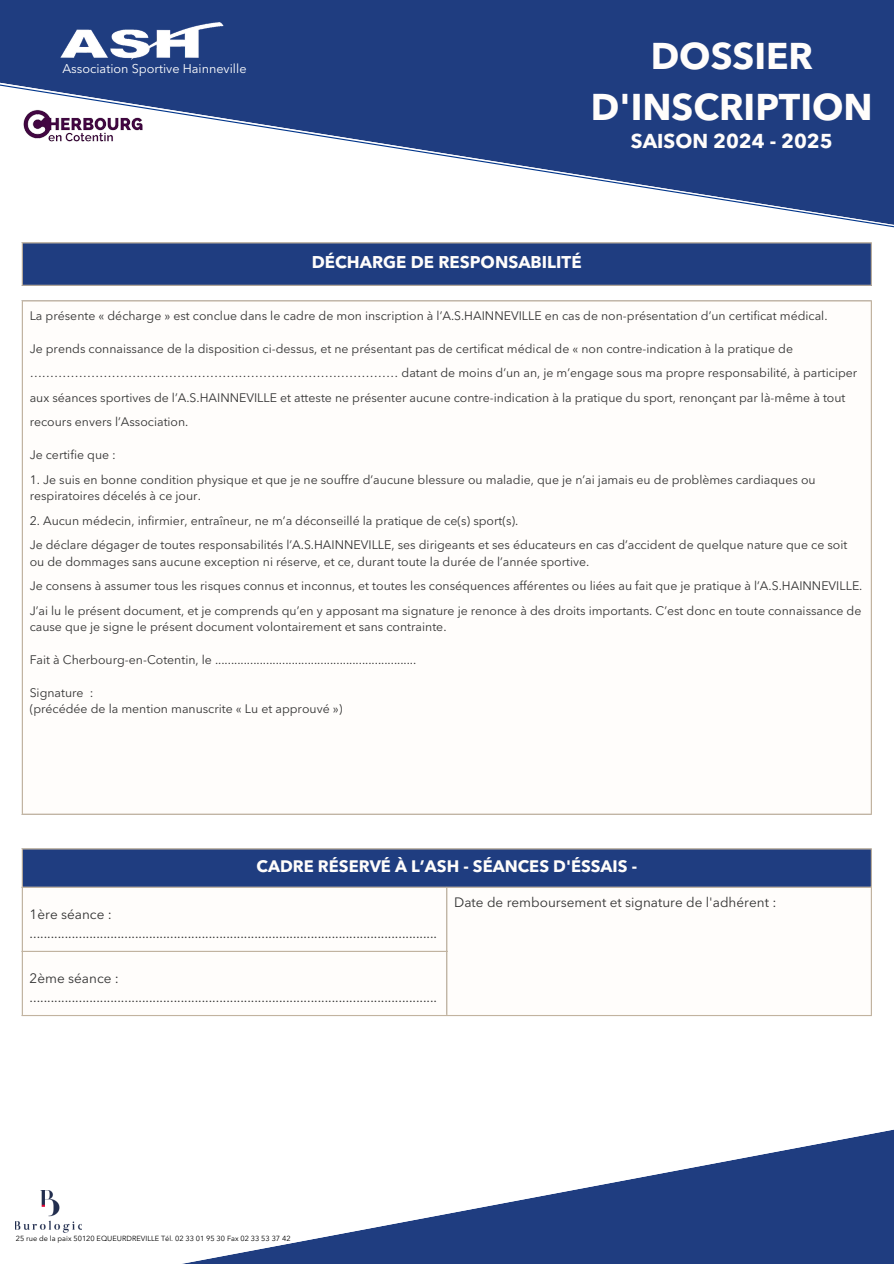
<style>
.page{position:relative;width:894px;height:1264px;background:#fff}
.page>*{position:absolute;margin:0;border:0;box-sizing:border-box;transform-origin:0 0}
.t1{font:700 36.9px/50.7px "Avenir Next LT Pro";color:#fffdfb;text-align:center}
.t2{font:700 19.95px "Avenir Next LT Pro";color:#fffdfb}
.t3{font:700 16.95px "Avenir Next LT Pro";color:#fffdfb}
.t4{font:700 16.5px "Avenir Next LT Pro";color:#fffdfb}
.t5{font:13.5px/18.8px "Avenir Next LT Pro";color:#333}
.t6{font:12.6px "Avenir Next LT Pro";color:#fff}
.t7{font:12.3px "Avenir Next LT Pro";color:#333}
.t8{font:7.35px "Avenir Next LT Pro";color:#000}
</style>
<div class="page">
<div style="left:0;top:0;width:893px;height:81px;background:#1f3d80"></div>
<svg style="left:0;top:81px;width:893px;height:147px"></svg>
<svg style="left:63px;top:1130px;width:830px;height:133px"></svg>
<div style="left:22px;top:243px;width:849px;height:42px;background:#1f3d80"></div>
<hr style="left:22px;top:243px;width:1px;height:42px;background:#c2b39f">
<hr style="left:870px;top:243px;width:1px;height:42px;background:#c2b39f">
<hr style="left:22px;top:242px;width:849px;height:1px;background:#c2b39f">
<hr style="left:22px;top:285px;width:849px;height:1px;background:#c2b39f">
<div style="left:22px;top:301px;width:849px;height:513px;background:#fffdfb"></div>
<hr style="left:22px;top:301px;width:1px;height:512px;background:#c2b39f">
<hr style="left:870px;top:301px;width:1px;height:512px;background:#c2b39f">
<hr style="left:22px;top:300px;width:849px;height:1px;background:#c2b39f">
<hr style="left:22px;top:813px;width:849px;height:1px;background:#c2b39f">
<img style="left:56px;top:19px;width:170px;height:50px">
<div style="left:22px;top:848px;width:849px;height:39px;background:#1f3d80"></div>
<svg style="left:23px;top:887px;width:847px;height:127px"></svg>
<hr style="left:22px;top:849px;width:1px;height:165px;background:#c2b39f">
<hr style="left:446px;top:887px;width:1px;height:127px;background:#c2b39f">
<hr style="left:870px;top:849px;width:1px;height:165px;background:#c2b39f">
<hr style="left:22px;top:848px;width:849px;height:1px;background:#c2b39f">
<hr style="left:22px;top:886px;width:849px;height:1px;background:#c2b39f">
<hr style="left:22px;top:950px;width:425px;height:1px;background:#c2b39f">
<hr style="left:22px;top:1014px;width:849px;height:2px;background:#c2b39f">
<img style="left:22px;top:109px;width:126px;height:40px">
<img style="left:16px;top:1190px;width:65px;height:42px">
<p class="t6" style="left:62px;top:63px;width:186px">Association Sportive Hainneville</p>
<p class="t1" style="left:590px;top:34px;width:283px">DOSSIER<br>D'INSCRIPTION</p>
<p class="t2" style="left:630px;top:133px;width:203px">SAISON 2024 - 2025</p>
<p class="t3" style="left:311px;top:255px;width:271px">DÉCHARGE DE RESPONSABILITÉ</p>
<p class="t7" style="left:30px;top:310px;width:799px">La présente « décharge » est conclue dans le cadre de mon inscription à l’A.S.HAINNEVILLE en cas de non-présentation d’un certificat médical.</p>
<h1 class="t7" style="left:30px;top:343px;width:764px">Je prends connaissance de la disposition ci-dessus, et ne présentant pas de certificat médical de « non contre-indication à la pratique de</h1>
<h2 class="t7" style="left:30px;top:368px;width:828px">……………………………………………………………………………… datant de moins d’un an, je m’engage sous ma propre responsabilité, à participer</h2>
<p class="t7" style="left:30px;top:392px;width:817px">aux séances sportives de l’A.S.HAINNEVILLE et atteste ne présenter aucune contre-indication à la pratique du sport, renonçant par là-même à tout</p>
<p class="t7" style="left:30px;top:417px;width:160px">recours envers l’Association.</p>
<p class="t7" style="left:30px;top:449px;width:88px">Je certifie que :</p>
<p class="t7" style="left:30px;top:474px;width:787px">1. Je suis en bonne condition physique et que je ne souffre d’aucune blessure ou maladie, que je n’ai jamais eu de problèmes cardiaques ou</p>
<p class="t7" style="left:30px;top:490px;width:173px">respiratoires décelés à ce jour.</p>
<p class="t7" style="left:30px;top:515px;width:490px">2. Aucun médecin, infirmier, entraîneur, ne m’a déconseillé la pratique de ce(s) sport(s).</p>
<p class="t7" style="left:30px;top:540px;width:819px">Je déclare dégager de toutes responsabilités l’A.S.HAINNEVILLE, ses dirigeants et ses éducateurs en cas d’accident de quelque nature que ce soit</p>
<p class="t7" style="left:30px;top:556px;width:561px">ou de dommages sans aucune exception ni réserve, et ce, durant toute la durée de l’année sportive.</p>
<p class="t7" style="left:30px;top:580px;width:834px">Je consens à assumer tous les risques connus et inconnus, et toutes les conséquences afférentes ou liées au fait que je pratique à l’A.S.HAINNEVILLE.</p>
<p class="t7" style="left:30px;top:605px;width:833px">J’ai lu le présent document, et je comprends qu’en y apposant ma signature je renonce à des droits importants. C’est donc en toute connaissance de</p>
<p class="t7" style="left:30px;top:621px;width:418px">cause que je signe le présent document volontairement et sans contrainte.</p>
<p class="t7" style="left:30px;top:654px;width:388px">Fait à Cherbourg-en-Cotentin, le ...............................................................</p>
<p class="t7" style="left:30px;top:687px;width:65px">Signature :</p>
<p class="t7" style="left:30px;top:703px;width:314px">(précédée de la mention manuscrite « Lu et approuvé »)</p>
<p class="t4" style="left:256px;top:859px;width:382px">CADRE RÉSERVÉ À L’ASH - SÉANCES D'ÉSSAIS -</p>
<p class="t5" style="left:30px;top:905px;width:84px">1ère séance :</p>
<p class="t5" style="left:30px;top:924px;width:409px">....................................................................................................................</p>
<p class="t5" style="left:30px;top:970px;width:409px">2ème séance : ....................................................................................................................</p>
<p class="t5" style="left:454px;top:894px;width:323px">Date de remboursement et signature de l'adhérent :</p>
<p class="t8" style="left:16px;top:1235px;width:276px">25 rue de la paix 50120 EQUEURDREVILLE Tél. 02 33 01 95 30 Fax 02 33 53 37 42</p>
</div>
